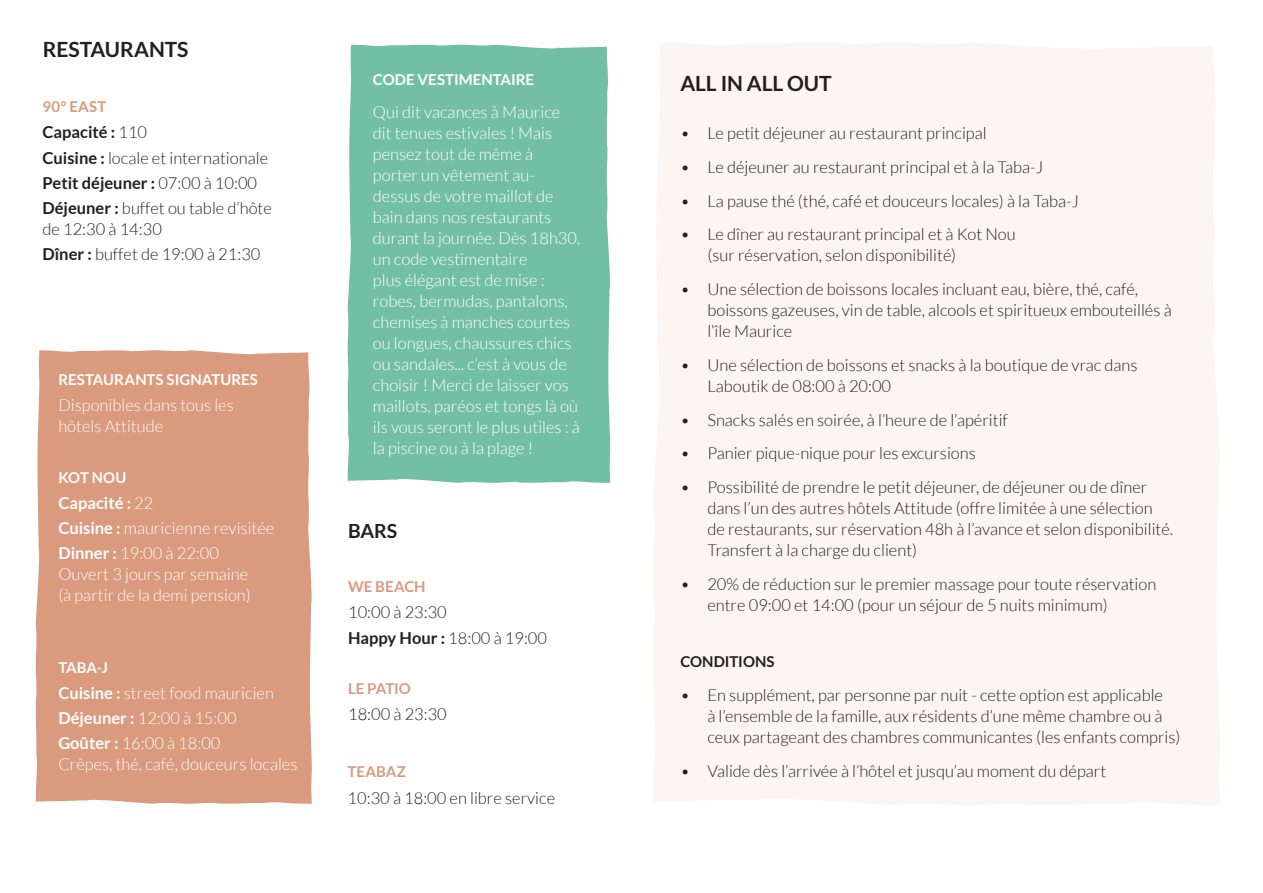
<style>
.page{position:relative;width:1263px;height:893px;background:#fff}
.page>*{position:absolute;margin:0;border:0;box-sizing:border-box;transform-origin:0 0}
.t1{font:700 21px "Lato";letter-spacing:-.005em;color:#231f20}
.t2{font:700 19.5px "Lato";color:#231f20}
.t3{font:300 16.5px/21px "Lato";color:#231f20}
.t4{font:300 16.5px/21px "Lato";color:#fff}
.t5{font:700 15px "Lato";letter-spacing:.005em;color:#fff}
.t6{font:700 15px "Lato";color:#da9a7d}
.t7{font:700 15px "Lato";color:#231f20}
.s1{font-weight:700}
</style>
<div class="page">
<div style="left:35px;top:350px;width:277px;height:454px;background:#da9a7d"></div>
<div style="left:347px;top:44px;width:264px;height:439px;background:#73bfa6"></div>
<div style="left:653px;top:43px;width:567px;height:762px;background:#fcf6f3"></div>
<p class="t1" style="left:43px;top:38px;width:147px">RESTAURANTS</p>
<p class="t6" style="left:43px;top:98px;width:65px">90° EAST</p>
<p class="t3" style="left:43px;top:120px;width:231px;line-height:25.2px"><span class="s1">Capacité :</span> 110<br><span class="s1">Cuisine :</span> locale et internationale<br><span class="s1">Petit déjeuner :</span> 07:00 à 10:00<br><span class="s1">Déjeuner :</span> buffet ou table d’hôte</p>
<p class="t3" style="left:43px;top:217px;width:219px;line-height:25.2px">de 12:30 à 14:30<br><span class="s1">Dîner :</span> buffet de 19:00 à 21:30</p>
<p class="t5" style="left:58px;top:371px;width:201px">RESTAURANTS SIGNATURES</p>
<p class="t4" style="left:58px;top:395px;width:177px">Disponibles dans tous les hôtels Attitude</p>
<p class="t5" style="left:58px;top:469px;width:69px">KOT NOU</p>
<p class="t4" style="left:58px;top:490px;width:217px;line-height:25.2px"><span class="s1">Capacité :</span> 22<br><span class="s1">Cuisine :</span> mauricienne revisitée<br><span class="s1">Dinner :</span> 19:00 à 22:00</p>
<p class="t4" style="left:58px;top:564px;width:194px">Ouvert 3 jours par semaine (à partir de la demi pension)</p>
<p class="t5" style="left:58px;top:659px;width:51px">TABA-J</p>
<p class="t4" style="left:58px;top:680px;width:217px;line-height:25.2px"><span class="s1">Cuisine :</span> street food mauricien<br><span class="s1">Déjeuner :</span> 12:00 à 15:00<br><span class="s1">Goûter :</span> 16:00 à 18:00</p>
<p class="t4" style="left:58px;top:754px;width:241px">Crêpes, thé, café, douceurs locales</p>
<p class="t5" style="left:373px;top:71px;width:163px">CODE VESTIMENTAIRE</p>
<p class="t4" style="left:373px;top:102px;width:209px">Qui dit vacances à Maurice dit tenues estivales ! Mais pensez tout de même à porter un vêtement au&shy;dessus de votre maillot de bain dans nos restaurants durant la journée. Dès 18h30, un code vestimentaire<br>plus élégant est de mise : robes, bermudas, pantalons, chemises à manches courtes ou longues, chaussures chics ou sandales... c’est à vous de choisir ! Merci de laisser vos maillots, paréos et tongs là où ils vous seront le plus utiles : à la piscine ou à la plage !</p>
<p class="t2" style="left:348px;top:519px;width:51px">BARS</p>
<p class="t6" style="left:348px;top:578px;width:79px">WE BEACH</p>
<p class="t3" style="left:348px;top:600px;width:200px;line-height:25.2px">10:00 à 23:30<br><span class="s1">Happy Hour :</span> 18:00 à 19:00</p>
<p class="t6" style="left:348px;top:680px;width:64px">LE PATIO</p>
<p class="t3" style="left:348px;top:703px;width:100px">18:00 à 23:30</p>
<p class="t6" style="left:348px;top:763px;width:60px">TEABAZ</p>
<p class="t3" style="left:348px;top:787px;width:209px">10:30 à 18:00 en libre service</p>
<p class="t1" style="left:680px;top:71px;width:153px">ALL IN ALL OUT</p>
<p class="t3" style="left:680px;top:123px;width:308px">• Le petit déjeuner au restaurant principal</p>
<p class="t3" style="left:680px;top:156px;width:364px">• Le déjeuner au restaurant principal et à la Taba-J</p>
<p class="t3" style="left:680px;top:190px;width:400px">• La pause thé (thé, café et douceurs locales) à la Taba-J</p>
<p class="t3" style="left:707px;top:224px;width:310px;text-indent:-27px">• Le dîner au restaurant principal et à Kot Nou (sur réservation, selon disponibilité)</p>
<p class="t3" style="left:707px;top:279px;width:466px;text-indent:-27px">• Une sélection de boissons locales incluant eau, bière, thé, café, boissons gazeuses, vin de table, alcools et spiritueux embouteillés à l’île Maurice</p>
<p class="t3" style="left:707px;top:354px;width:432px;text-indent:-27px">• Une sélection de boissons et snacks à la boutique de vrac dans<br>Laboutik de 08:00 à 20:00</p>
<p class="t3" style="left:680px;top:409px;width:329px">• Snacks salés en soirée, à l’heure de l’apéritif</p>
<p class="t3" style="left:680px;top:443px;width:297px">• Panier pique-nique pour les excursions</p>
<p class="t3" style="left:707px;top:477px;width:467px;text-indent:-27px">• Possibilité de prendre le petit déjeuner, de déjeuner ou de dîner dans l’un des autres hôtels Attitude (offre limitée à une sélection de restaurants, sur réservation 48h à l’avance et selon disponibilité.<br>Transfert à la charge du client)</p>
<p class="t3" style="left:707px;top:574px;width:450px;text-indent:-27px">• 20% de réduction sur le premier massage pour toute réservation entre 09:00 et 14:00 (pour un séjour de 5 nuits minimum)</p>
<p class="t7" style="left:680px;top:653px;width:96px">CONDITIONS</p>
<p class="t3" style="left:707px;top:685px;width:475px;text-indent:-27px">• En supplément, par personne par nuit - cette option est applicable<br>à l’ensemble de la famille, aux résidents d’une même chambre ou à ceux partageant des chambres communicantes (les enfants compris)</p>
<p class="t3" style="left:680px;top:760px;width:427px">• Valide dès l’arrivée à l’hôtel et jusqu’au moment du départ</p>
</div>
